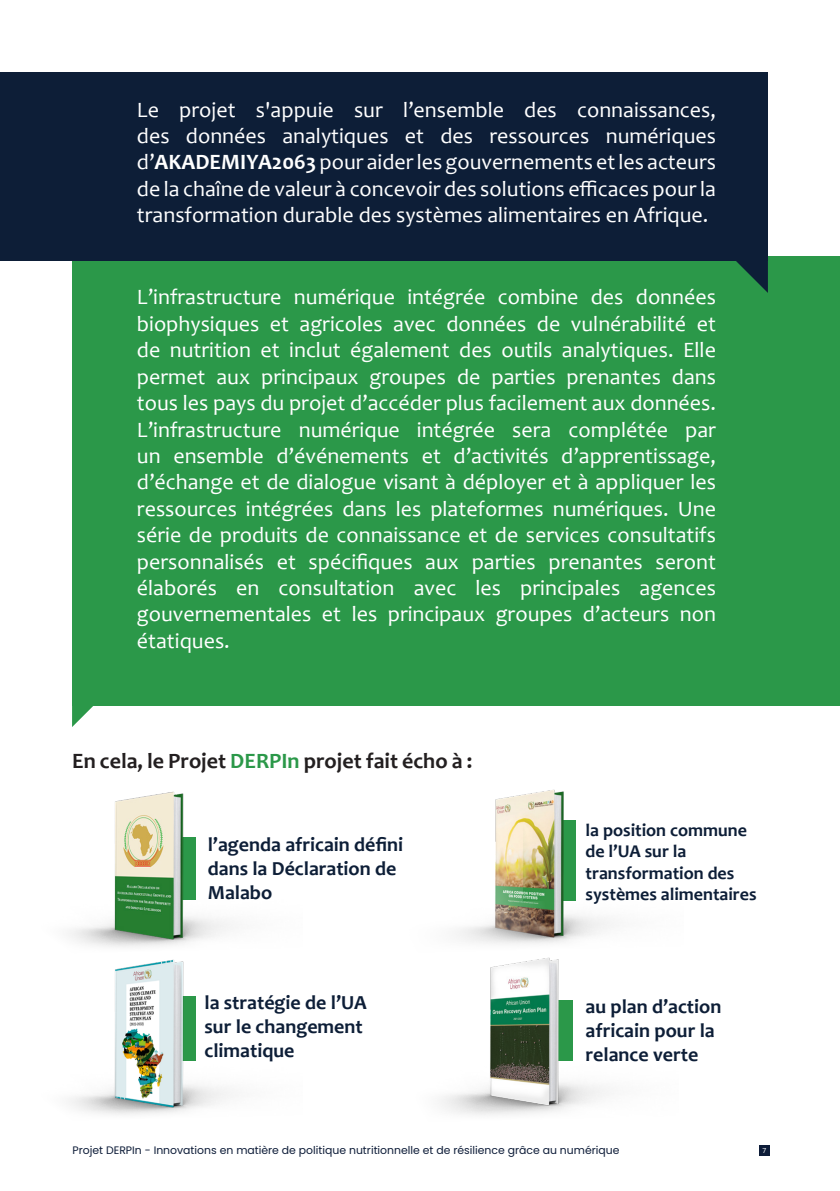
<style>
.page{position:relative;width:840px;height:1191px;background:#fff}
.page>*{position:absolute;margin:0;border:0;box-sizing:border-box;transform-origin:0 0}
.t1{font:22px/26.4px "Candara";color:#fff;text-align:justify}
.t2{font:700 22px "Candara";color:#231f20}
.t3{font:700 20px/24px "Candara";color:#0d1e37}
.t4{font:700 18px/21.6px "Candara";color:#0d1e37}
.t5{font:10.8px "Poppins";color:#0d1c38}
.t6{font:7px "Poppins";color:#fff}
.s1{font-weight:700}
.s2{color:#2b9849}
</style>
<div class="page">
<div style="left:72px;top:256px;width:767px;height:449px;background:#2b9849"></div>
<div style="left:0;top:72px;width:767px;height:188px;background:#0d1e37"></div>
<svg style="left:72px;top:705px;width:60px;height:22px"></svg>
<svg style="left:707px;top:260px;width:60px;height:32px"></svg>
<div style="left:758px;top:1145px;width:11px;height:10px;background:#0d1c38"></div>
<img style="left:70px;top:791px;width:162px;height:141px">
<img style="left:69px;top:932px;width:163px;height:175px">
<img style="left:461px;top:789px;width:152px;height:141px">
<img style="left:441px;top:930px;width:167px;height:179px">
<p class="t1" style="left:137px;top:96px;width:580px">Le projet s'appuie sur l’ensemble des connaissances, des données analytiques et des ressources numériques d’<span class="s1">AKADEMIYA2063</span> pour aider les gouvernements et les acteurs de la chaîne de valeur à concevoir des solutions efficaces pour la transformation durable des systèmes alimentaires en Afrique.</p>
<p class="t1" style="left:137px;top:284px;width:580px">L’infrastructure numérique intégrée combine des données biophysiques et agricoles avec données de vulnérabilité et de nutrition et inclut également des outils analytiques. Elle permet aux principaux groupes de parties prenantes dans tous les pays du projet d’accéder plus facilement aux données.<br>L’infrastructure numérique intégrée sera complétée par un ensemble d’événements et d’activités d’apprentissage, d’échange et de dialogue visant à déployer et à appliquer les ressources intégrées dans les plateformes numériques. Une série de produits de connaissance et de services consultatifs personnalisés et spécifiques aux parties prenantes seront élaborés en consultation avec les principales agences gouvernementales et les principaux groupes d’acteurs non étatiques.</p>
<p class="t2" style="left:72px;top:747px;width:401px">En cela, le Projet <span class="s2">DERPIn</span> projet fait écho à :</p>
<p class="t3" style="left:208px;top:832px;width:197px">l’agenda africain défini dans la Déclaration de<br>Malabo</p>
<p class="t4" style="left:585px;top:818px;width:172px">la position commune de l’UA sur la transformation des systèmes alimentaires</p>
<p class="t3" style="left:204px;top:990px;width:163px">la stratégie de l’UA sur le changement climatique</p>
<p class="t3" style="left:585px;top:994px;width:137px">au plan d’action africain pour la relance verte</p>
<p class="t5" style="left:72px;top:1144px;width:548px">Projet DERPIn - Innovations en matière de politique nutritionnelle et de résilience grâce au numérique</p>
<p class="t6" style="left:762px;top:1146px;width:5px">7</p>
</div>
